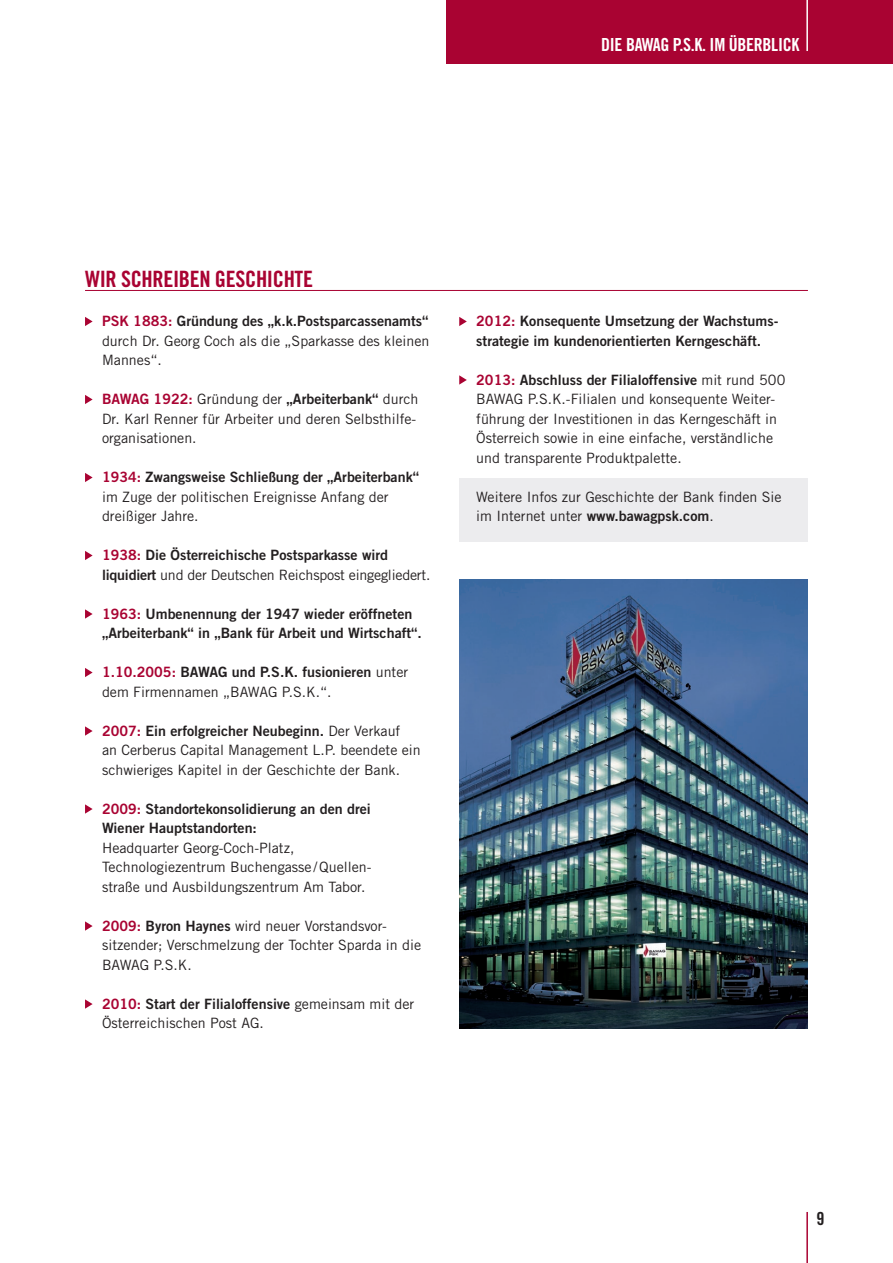
<style>
.page{position:relative;width:893px;height:1263px;background:#fff}
.page>*{position:absolute;margin:0;border:0;box-sizing:border-box;transform-origin:0 0}
.t1{font:22.5px "Trade Gothic LT Std Bd Cn 20";letter-spacing:-.015em;color:#a90332}
.t2{font:18px "Trade Gothic LT Std Bd Cn 20";letter-spacing:-.015em;color:#fff}
.t3{font:18px "Trade Gothic LT Std Bd Cn 20";color:#231f20}
.t4{font:14.25px/19.5px "Trade Gothic LT Std";color:#231f20}
.t5{font:14.25px/19.5px "Trade Gothic LT Std Bd 2";color:#231f20}
.s1{color:#a90332}
.s2{font-family:"Trade Gothic LT Std Bd 2";color:#a90332}
.s3{font-family:"Trade Gothic LT Std Bd 2"}
.s4{font-family:"Trade Gothic LT Std"}
</style>
<div class="page">
<hr style="left:806px;top:1212px;width:2px;height:51px;background:#a90332">
<div style="left:446px;top:0;width:447px;height:64px;background:#a90332"></div>
<hr style="left:806px;top:0;width:2px;height:51px;background:#fff">
<div style="left:459px;top:478px;width:349px;height:63px;background:#ececee"></div>
<svg style="left:85px;top:317px;width:8px;height:9px"></svg>
<svg style="left:85px;top:395px;width:8px;height:9px"></svg>
<svg style="left:85px;top:473px;width:8px;height:9px"></svg>
<svg style="left:85px;top:551px;width:8px;height:9px"></svg>
<svg style="left:85px;top:609px;width:8px;height:10px"></svg>
<svg style="left:85px;top:668px;width:8px;height:9px"></svg>
<svg style="left:85px;top:726px;width:8px;height:10px"></svg>
<svg style="left:85px;top:804px;width:8px;height:10px"></svg>
<svg style="left:85px;top:921px;width:8px;height:10px"></svg>
<svg style="left:85px;top:999px;width:8px;height:10px"></svg>
<svg style="left:459px;top:317px;width:8px;height:9px"></svg>
<svg style="left:459px;top:375px;width:8px;height:10px"></svg>
<hr style="left:85px;top:290px;width:723px;height:1px;background:#a90332">
<img style="left:459px;top:580px;width:349px;height:448px">
<p class="t2" style="left:601px;top:34px;width:200px">DIE BAWAG P.S.K. IM ÜBERBLICK</p>
<h1 class="t1" style="left:85px;top:265px;width:229px">WIR SCHREIBEN GESCHICHTE</h1>
<p class="t5" style="left:102px;top:311px;width:328px"><span class="s1">PSK 1883:</span> Gründung des „k.k.Postsparcassenamts“</p>
<p class="t4" style="left:102px;top:331px;width:329px">durch Dr. Georg Coch als die „Sparkasse des kleinen<br>Mannes“.</p>
<p class="t4" style="left:102px;top:389px;width:318px"><span class="s2">BAWAG 1922:</span> Gründung der <span class="s3">„Arbeiterbank“</span> durch<br>Dr. Karl Renner für Arbeiter und deren Selbsthilfe&shy;organisationen.</p>
<p class="t5" style="left:102px;top:467px;width:319px"><span class="s1">1934:</span> Zwangsweise Schließung der „Arbeiterbank“</p>
<p class="t4" style="left:102px;top:487px;width:288px">im Zuge der politischen Ereignisse Anfang der dreißiger Jahre.</p>
<p class="t5" style="left:102px;top:545px;width:288px"><span class="s1">1938:</span> Die Österreichische Postsparkasse wird</p>
<p class="t4" style="left:102px;top:565px;width:330px"><span class="s3">liquidiert</span> und der Deutschen Reichspost eingegliedert.</p>
<p class="t5" style="left:102px;top:603px;width:321px"><span class="s1">1963:</span> Umbenennung der 1947 wieder eröffneten „Arbeiterbank“ in „Bank für Arbeit und Wirtschaft“.</p>
<p class="t5" style="left:102px;top:662px;width:308px"><span class="s1">1.10.2005:</span> BAWAG und P.S.K. fusionieren <span class="s4">unter</span></p>
<p class="t4" style="left:102px;top:682px;width:231px">dem Firmennamen „BAWAG P.S.K.“.</p>
<p class="t5" style="left:102px;top:720px;width:300px"><span class="s1">2007:</span> Ein erfolgreicher Neubeginn. <span class="s4">Der Verkauf</span></p>
<p class="t4" style="left:102px;top:740px;width:320px">an Cerberus Capital Management L.P. beendete ein schwieriges Kapitel in der Geschichte der Bank.</p>
<p class="t5" style="left:102px;top:798px;width:270px"><span class="s1">2009:</span> Standortekonsolidierung an den drei<br>Wiener Hauptstandorten:</p>
<p class="t4" style="left:102px;top:838px;width:271px">Headquarter Georg-Coch-Platz,<br>Technologiezentrum Buchengasse/Quellen&shy;straße und Ausbildungszentrum Am Tabor.</p>
<p class="t4" style="left:102px;top:916px;width:321px"><span class="s2">2009:</span> <span class="s3">Byron Haynes</span> wird neuer Vorstandsvor&shy;sitzender; Verschmelzung der Tochter Sparda in die<br>BAWAG P.S.K.</p>
<p class="t5" style="left:102px;top:993px;width:314px"><span class="s1">2010:</span> Start der Filialoffensive <span class="s4">gemeinsam mit der</span></p>
<p class="t4" style="left:102px;top:1013px;width:163px">Österreichischen Post AG.</p>
<p class="t5" style="left:476px;top:311px;width:304px"><span class="s1">2012:</span> Konsequente Umsetzung der Wachstums&shy;strategie im kundenorientierten Kerngeschäft.</p>
<p class="t5" style="left:476px;top:369px;width:311px"><span class="s1">2013:</span> Abschluss der Filialoffensive <span class="s4">mit rund 500</span></p>
<p class="t4" style="left:476px;top:389px;width:302px">BAWAG P.S.K.-Filialen und konsequente Weiter&shy;führung der Investitionen in das Kerngeschäft in Österreich sowie in eine einfache, verständliche und transparente Produktpalette.</p>
<p class="t4" style="left:476px;top:487px;width:307px">Weitere Infos zur Geschichte der Bank finden Sie im Internet unter <span class="s3">www.bawagpsk.com</span>.</p>
<p class="t3" style="left:816px;top:1207px;width:9px">9</p>
</div>
